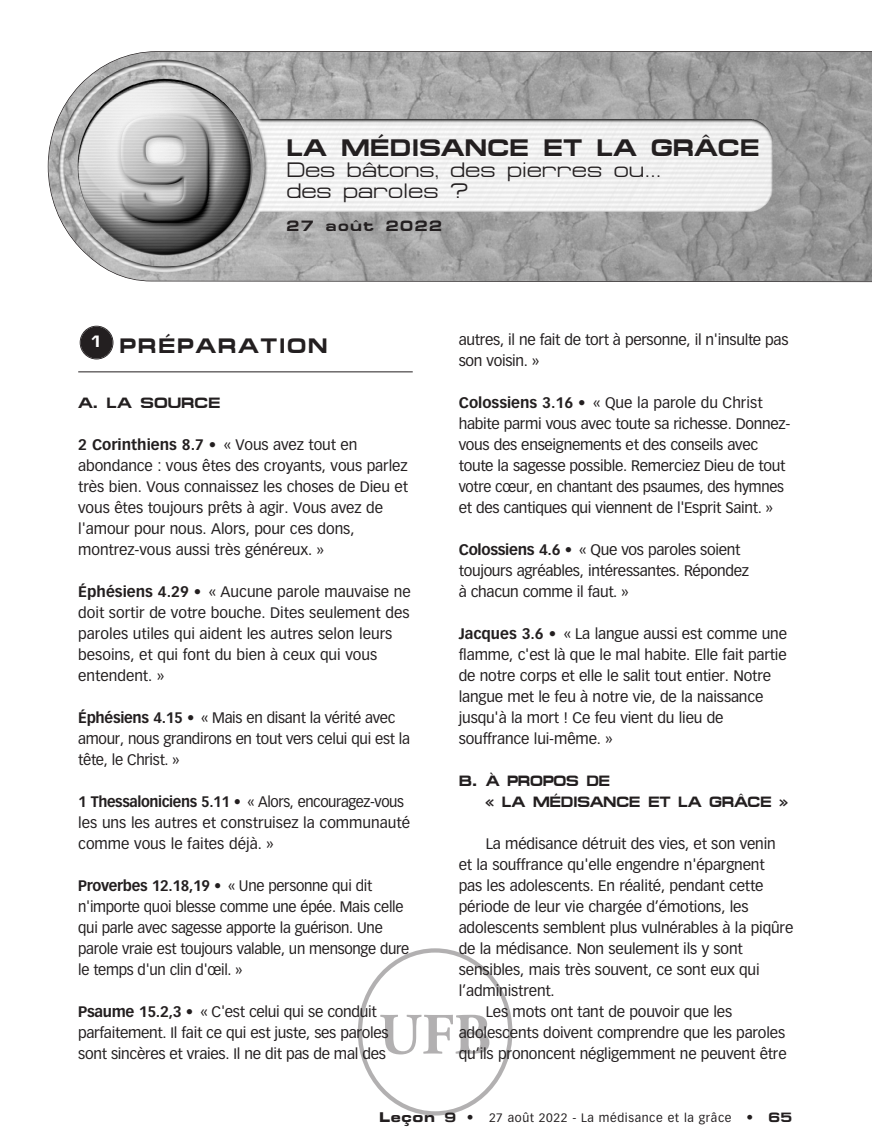
<style>
.page{position:relative;width:872px;height:1142px;background:#fff}
.page>*{position:absolute;margin:0;border:0;box-sizing:border-box;transform-origin:0 0}
.t1{font:700 58.5px "Adobe Garamond Pro";color:#231f20}
.t2{font:700 expanded 24px "Micro FLF";color:#231f20}
.t3{font:expanded 21px/21px "Micro FLF";color:#231f20}
.t4{font:700 expanded 21px "Micro FLF";letter-spacing:.075em;color:#231f20}
.t5{font:700 expanded 16.5px "Micro FLF";color:#fff}
.t6{font:15px/21px "Vectora LH";letter-spacing:-.01em;color:#231f20}
.t7{font:15px/21px "Vectora LH";letter-spacing:-.01em;color:#231f20;scale:.96 1}
.t8{font:700 expanded 15px/21px "Micro FLF";letter-spacing:-.025em;color:#231f20}
.t9{font:700 expanded 15px "Micro FLF";letter-spacing:.1em;color:#231f20}
.t10{font:700 expanded 15px "Micro FLF";color:#231f20}
.t11{font:12px "Vectora LH";letter-spacing:.05em;color:#231f20}
.s1{font-weight:700}
.s2{font-family:"Eurostile Bold Extended Two";font-size:13.5px}
.s3{font-family:"Micro FLF";font-weight:700;font-stretch:expanded;font-size:13.5px}
.s4{font-size:13.5px}
</style>
<div class="page">
<svg style="left:48px;top:51px;width:824px;height:231px"></svg>
<img style="left:78px;top:81px;width:175px;height:174px;border-radius:50%">
<hr style="left:78px;top:371px;width:335px;height:1px;background:#231f20">
<svg style="left:80px;top:326px;width:33px;height:33px"></svg>
<div style="left:358px;top:948px;width:154px;height:168px;border:4px solid #231f20;border-radius:50%"></div>
<h2 class="t2" style="left:286px;top:134px;width:475px">LA MÉDISANCE ET LA GRÂCE</h2>
<h3 class="t3" style="left:286px;top:160px;width:377px">Des bâtons, des pierres ou… des paroles ?</h3>
<p class="t9" style="left:286px;top:217px;width:157px">27 août 2022</p>
<p class="t5" style="left:90px;top:332px;width:15px">1</p>
<p class="t6" style="left:459px;top:330px;width:331px">autres, il ne fait de tort à personne, il n'insulte pas son voisin. »</p>
<p class="t6" style="left:459px;top:393px;width:333px"><span class="s1">Colossiens 3.16 •</span> « Que la parole du Christ habite parmi vous avec toute sa richesse. Donnez&shy;vous des enseignements et des conseils avec toute la sagesse possible. Remerciez Dieu de tout votre cœur, en chantant des psaumes, des hymnes et des cantiques qui viennent de l'Esprit Saint. »</p>
<p class="t6" style="left:459px;top:540px;width:292px"><span class="s1">Colossiens 4.6 •</span> « Que vos paroles soient toujours agréables, intéressantes. Répondez à chacun comme il faut. »</p>
<p class="t6" style="left:459px;top:624px;width:330px"><span class="s1">Jacques 3.6 •</span> « La langue aussi est comme une flamme, c'est là que le mal habite. Elle fait partie de notre corps et elle le salit tout entier. Notre langue met le feu à notre vie, de la naissance jusqu'à la mort ! Ce feu vient du lieu de souffrance lui-même. »</p>
<p class="t8" style="left:486px;top:770px;width:304px;text-indent:-27px">B. À PROPOS DE<br>« LA MÉDISANCE ET LA GRÂCE »</p>
<p class="t6" style="left:486px;top:834px;width:292px">La médisance détruit des vies, et son venin</p>
<p class="t6" style="left:459px;top:855px;width:307px">et la souffrance qu'elle engendre n'épargnent</p>
<p class="t6" style="left:459px;top:876px;width:306px">pas les adolescents. En réalité, pendant cette</p>
<p class="t6" style="left:459px;top:897px;width:291px">période de leur vie chargée d’émotions, les</p>
<p class="t6" style="left:459px;top:918px;width:336px">adolescents semblent plus vulnérables à la piqûre</p>
<p class="t6" style="left:459px;top:939px;width:285px">de la médisance. Non seulement ils y sont</p>
<p class="t6" style="left:459px;top:960px;width:302px">sensibles, mais très souvent, ce sont eux qui</p>
<p class="t6" style="left:459px;top:981px;width:98px">l’administrent.</p>
<p class="t6" style="left:486px;top:1002px;width:248px">Les mots ont tant de pouvoir que les</p>
<p class="t6" style="left:459px;top:1023px;width:328px">adolescents doivent comprendre que les paroles</p>
<p class="t6" style="left:459px;top:1044px;width:329px">qu’ils prononcent négligemment ne peuvent être</p>
<h3 class="t4" style="left:120px;top:334px;width:210px">PRÉPARATION</h3>
<p class="t10" style="left:78px;top:394px;width:144px">A. LA SOURCE</p>
<p class="t6" style="left:78px;top:435px;width:331px"><span class="s1">2 Corinthiens 8.7 •</span> « Vous avez tout en abondance : vous êtes des croyants, vous parlez très bien. Vous connaissez les choses de Dieu et vous êtes toujours prêts à agir. Vous avez de l'amour pour nous. Alors, pour ces dons, montrez-vous aussi très généreux. »</p>
<p class="t6" style="left:78px;top:582px;width:334px"><span class="s1">Éphésiens 4.29 •</span> « Aucune parole mauvaise ne doit sortir de votre bouche. Dites seulement des paroles utiles qui aident les autres selon leurs besoins, et qui font du bien à ceux qui vous entendent. »</p>
<p class="t6" style="left:78px;top:708px;width:333px"><span class="s1">Éphésiens 4.15 •</span> « Mais en disant la vérité avec amour, nous grandirons en tout vers celui qui est la tête, le Christ. »</p>
<p class="t7" style="left:78px;top:792px;width:347px"><span class="s1">1 Thessaloniciens 5.11 •</span> « Alors, encouragez-vous les uns les autres et construisez la communauté comme vous le faites déjà. »</p>
<p class="t6" style="left:78px;top:876px;width:333px"><span class="s1">Proverbes 12.18,19 •</span> « Une personne qui dit n'importe quoi blesse comme une épée. Mais celle qui parle avec sagesse apporte la guérison. Une parole vraie est toujours valable, un mensonge dure le temps d'un clin d'œil. »</p>
<p class="t6" style="left:78px;top:1002px;width:312px"><span class="s1">Psaume 15.2,3 •</span> « C'est celui qui se conduit parfaitement. Il fait ce qui est juste, ses paroles sont sincères et vraies. Il ne dit pas de mal des</p>
<h1 class="t1" style="left:379px;top:1001px;width:114px">UFB</h1>
<p class="t11" style="left:379px;top:1111px;width:414px"><span class="s2">Leçon</span> <span class="s3">9</span> <span class="s4">•</span> 27 août 2022 - La médisance et la grâce <span class="s4">•</span> <span class="s3">65</span></p>
</div>
